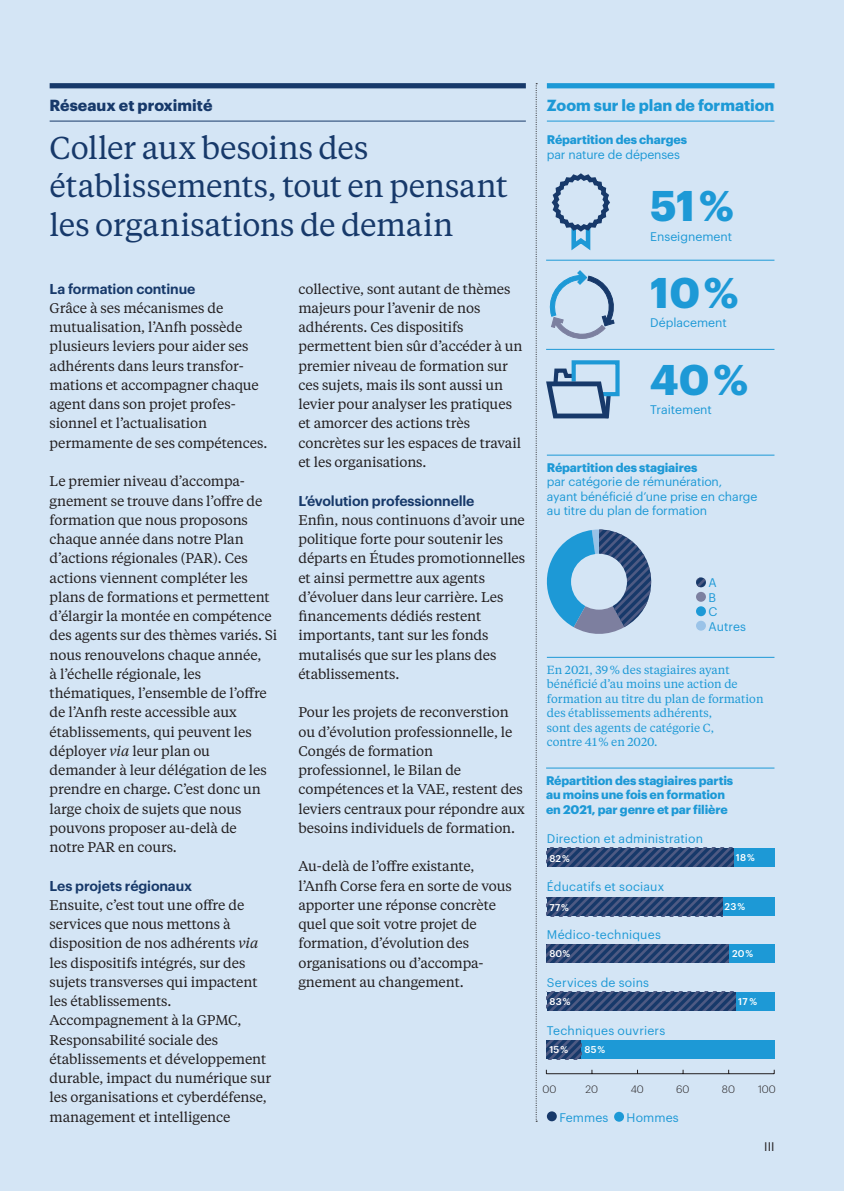
<style>
.page{position:relative;width:844px;height:1191px;background:#fff}
.page>*{position:absolute;margin:0;border:0;box-sizing:border-box;transform-origin:0 0}
.RA_Regionaux_Chiffre{font:700 42px "Graphik";color:#1d99d6}
.RA_Regionaux_Reseaux{font:31.5px/38.5px "Tiempos Text";letter-spacing:-.005em;color:#17396a}
.RA_regionaux_Rubriqu{font:700 15.75px "Graphik";color:#1d99d6}
.RA_regionaux_Rubriqu-2{font:700 15.75px "Graphik";color:#17396a}
.RA_Regionaux_Texte_c{font:14px/19.2px "Tiempos Text";letter-spacing:-.01em;color:#231f20}
.RA_Regionaux_Texte_c-2{font:600 14px "Graphik";letter-spacing:-.01em;color:#17396a}
.RA_Regionaux_Infogra{font:12.25px/14.3px "Graphik";letter-spacing:-.01em;color:#1d99d6}
.RA_Regionaux_Infogra-2{font:700 12.25px/14.3px "Graphik";letter-spacing:-.01em;color:#1d99d6}
.RA_Regionaux_Graphiq{font:12.25px "Graphik";letter-spacing:.015em;color:#1d99d6}
.RA_Regionaux_Chiffre-2{font:12.25px "Graphik";color:#1d99d6}
.t1{font:12.25px "Graphik";color:#231f20}
.RA_Regionaux_Infogra-3{font:11.72px/14.3px "Tiempos Text";color:#1d99d6}
.RA_Regionaux_Infogra-4{font:300 10.5px "Graphik";letter-spacing:-.005em;color:#231f20}
.RA_Regionaux_Graphiq-2{font:500 9.62px "Graphik";letter-spacing:.02em;color:#fff}
.s1{font-style:italic}
.s2{font-weight:400}
.s3{font-weight:700}
</style>
<div class="page">
<div style="left:0;top:0;width:843px;height:1191px;background:#d4e5f5"></div>
<div style="left:733px;top:847px;width:41px;height:19px;background:#1d99d6"></div>
<div style="left:722px;top:897px;width:52px;height:19px;background:#1d99d6"></div>
<div style="left:728px;top:944px;width:46px;height:18px;background:#1d99d6"></div>
<div style="left:735px;top:991px;width:39px;height:19px;background:#1d99d6"></div>
<div style="left:581px;top:1040px;width:193px;height:19px;background:#1d99d6"></div>
<div style="left:50px;top:83px;width:475px;height:5px;background:#17396a"></div>
<hr style="left:50px;top:121px;width:475px;height:1px;background:#17396a">
<hr style="left:546px;top:260px;width:228px;height:1px;background:#1d99d6">
<hr style="left:546px;top:349px;width:228px;height:1px;background:#1d99d6">
<div style="left:546px;top:83px;width:228px;height:5px;background:#1d99d6"></div>
<hr style="left:546px;top:121px;width:228px;height:1px;background:#1d99d6">
<hr style="left:546px;top:455px;width:228px;height:1px;background:#1d99d6">
<hr style="left:546px;top:657px;width:228px;height:1px;background:#1d99d6">
<hr style="left:546px;top:767px;width:228px;height:1px;background:#1d99d6">
<hr style="left:546px;top:1073px;width:228px;height:1px;background:#231f20">
<svg style="left:535px;top:83px;width:200px;height:1038px"></svg>
<div style="left:571px;top:554px;width:55px;height:55px;background:#d4e5f5;border-radius:50%"></div>
<p class="RA_regionaux_Rubriqu-2" style="left:50px;top:93px;width:164px">Réseaux et proximité</p>
<p class="RA_Regionaux_Reseaux" style="left:50px;top:127px;width:459px">Coller aux besoins des établissements, tout en pensant les organisations de demain</p>
<p class="RA_Regionaux_Texte_c-2" style="left:50px;top:278px;width:147px">La formation continue</p>
<p class="RA_Regionaux_Texte_c" style="left:50px;top:298px;width:219px">Grâce à ses mécanismes de mutualisation, l’Anfh possède plusieurs leviers pour aider ses adhérents dans leurs transfor&shy;mations et accompagner chaque agent dans son projet profes&shy;sionnel et l’actualisation permamente de ses compétences.</p>
<p class="RA_Regionaux_Texte_c" style="left:50px;top:471px;width:229px">Le premier niveau d’accompa&shy;gnement se trouve dans l’offre de formation que nous proposons chaque année dans notre Plan d’actions régionales (PAR). Ces actions viennent compléter les plans de formations et permettent d’élargir la montée en compétence des agents sur des thèmes variés. Si nous renouvelons chaque année,<br>à l’échelle régionale, les thématiques, l’ensemble de l’offre de l’Anfh reste accessible aux établissements, qui peuvent les déployer <span class="s1">via</span> leur plan ou demander à leur délégation de les prendre en charge. C’est donc un large choix de sujets que nous pouvons proposer au-delà de<br>notre PAR en cours.</p>
<p class="RA_Regionaux_Texte_c-2" style="left:50px;top:875px;width:144px">Les projets régionaux</p>
<p class="RA_Regionaux_Texte_c" style="left:50px;top:894px;width:223px">Ensuite, c’est tout une offre de services que nous mettons à disposition de nos adhérents <span class="s1">via </span>les dispositifs intégrés, sur des sujets transverses qui impactent les établissements.<br>Accompagnement à la GPMC,<br>Responsabilité sociale des établissements et développement durable, impact du numérique sur les organisations et cyberdéfense, management et intelligence</p>
<p class="RA_Regionaux_Texte_c" style="left:298px;top:278px;width:225px">collective, sont autant de thèmes majeurs pour l’avenir de nos adhérents. Ces dispositifs permettent bien sûr d’accéder à un premier niveau de formation sur ces sujets, mais ils sont aussi un levier pour analyser les pratiques et amorcer des actions très concrètes sur les espaces de travail et les organisations.</p>
<p class="RA_Regionaux_Texte_c-2" style="left:298px;top:490px;width:177px">L’évolution professionnelle</p>
<p class="RA_Regionaux_Texte_c" style="left:298px;top:509px;width:228px">Enfin, nous continuons d’avoir une politique forte pour soutenir les départs en Études promotionnelles et ainsi permettre aux agents d’évoluer dans leur carrière. Les financements dédiés restent importants, tant sur les fonds mutalisés que sur les plans des établissements.</p>
<p class="RA_Regionaux_Texte_c" style="left:298px;top:702px;width:228px">Pour les projets de reconverstion ou d’évolution professionnelle, le<br>Congés de formation professionnel, le Bilan de compétences et la VAE, restent des leviers centraux pour répondre aux besoins individuels de formation.</p>
<p class="RA_Regionaux_Texte_c" style="left:298px;top:856px;width:215px">Au-delà de l’offre existante, l’Anfh Corse fera en sorte de vous apporter une réponse concrète quel que soit votre projet de formation, d’évolution des organisations ou d’accompa&shy;gnement au changement.</p>
<p class="RA_regionaux_Rubriqu" style="left:546px;top:93px;width:229px">Zoom sur le plan de formation</p>
<p class="RA_Regionaux_Infogra-2" style="left:546px;top:132px;width:142px">Répartition des charges <span class="s2">par nature de dépenses</span></p>
<p class="RA_Regionaux_Chiffre" style="left:650px;top:174px;width:85px">51 %</p>
<p class="RA_Regionaux_Chiffre-2" style="left:650px;top:227px;width:83px">Enseignement</p>
<p class="RA_Regionaux_Chiffre" style="left:650px;top:260px;width:90px">10 %</p>
<p class="RA_Regionaux_Chiffre-2" style="left:650px;top:314px;width:78px">Déplacement</p>
<p class="RA_Regionaux_Chiffre" style="left:650px;top:347px;width:99px">40 %</p>
<p class="RA_Regionaux_Chiffre-2" style="left:650px;top:400px;width:63px">Traitement</p>
<p class="RA_Regionaux_Infogra" style="left:546px;top:459px;width:212px"><span class="s3">Répartition des stagiaires<br></span>par catégorie de rémunération,<br>ayant bénéficié d’une prise en charge au titre du plan de formation</p>
<p class="RA_Regionaux_Infogra" style="left:708px;top:574px;width:10px">A</p>
<p class="RA_Regionaux_Infogra" style="left:708px;top:589px;width:9px">B</p>
<p class="RA_Regionaux_Infogra" style="left:708px;top:603px;width:10px">C</p>
<p class="RA_Regionaux_Infogra" style="left:708px;top:618px;width:39px">Autres</p>
<p class="RA_Regionaux_Infogra-3" style="left:546px;top:662px;width:218px">En 2021, 39% des stagiaires ayant bénéficié d’au moins une action de formation au titre du plan de formation des établissements adhérents,<br>sont des agents de catégorie C,<br>contre 41% en 2020.</p>
<p class="RA_Regionaux_Infogra-2" style="left:546px;top:772px;width:188px">Répartition des stagiaires partis au moins une fois en formation en 2021, par genre et par filière</p>
<p class="RA_Regionaux_Graphiq" style="left:546px;top:829px;width:158px">Direction et administration</p>
<p class="RA_Regionaux_Graphiq" style="left:546px;top:877px;width:119px">Éducatifs et sociaux</p>
<p class="RA_Regionaux_Graphiq" style="left:546px;top:925px;width:115px">Médico-techniques</p>
<p class="RA_Regionaux_Graphiq" style="left:546px;top:973px;width:104px">Services de soins</p>
<p class="RA_Regionaux_Graphiq" style="left:546px;top:1021px;width:120px">Techniques ouvriers</p>
<p class="RA_Regionaux_Graphiq-2" style="left:549px;top:851px;width:22px">82 %</p>
<p class="RA_Regionaux_Graphiq-2" style="left:549px;top:900px;width:21px">77 %</p>
<p class="RA_Regionaux_Graphiq-2" style="left:549px;top:946px;width:22px">80%</p>
<p class="RA_Regionaux_Graphiq-2" style="left:549px;top:994px;width:23px">83 %</p>
<p class="RA_Regionaux_Graphiq-2" style="left:549px;top:1042px;width:20px">15 %</p>
<p class="RA_Regionaux_Graphiq-2" style="left:584px;top:1042px;width:22px">85 %</p>
<p class="RA_Regionaux_Graphiq-2" style="left:735px;top:850px;width:20px">18 %</p>
<p class="RA_Regionaux_Graphiq-2" style="left:724px;top:899px;width:22px">23 %</p>
<p class="RA_Regionaux_Graphiq-2" style="left:731px;top:946px;width:23px">20 %</p>
<p class="RA_Regionaux_Graphiq-2" style="left:738px;top:994px;width:21px">17 %</p>
<p class="RA_Regionaux_Infogra-4" style="left:542px;top:1081px;width:15px">00</p>
<p class="RA_Regionaux_Infogra-4" style="left:585px;top:1081px;width:14px">20</p>
<p class="RA_Regionaux_Infogra-4" style="left:630px;top:1081px;width:15px">40</p>
<p class="RA_Regionaux_Infogra-4" style="left:676px;top:1081px;width:15px">60</p>
<p class="RA_Regionaux_Infogra-4" style="left:721px;top:1081px;width:14px">80</p>
<p class="RA_Regionaux_Infogra-4" style="left:757px;top:1081px;width:19px">100</p>
<p class="RA_Regionaux_Infogra" style="left:559px;top:1109px;width:51px">Femmes</p>
<p class="RA_Regionaux_Infogra" style="left:626px;top:1109px;width:54px">Hommes</p>
<p class="t1" style="left:764px;top:1137px;width:12px">III</p>
</div>
